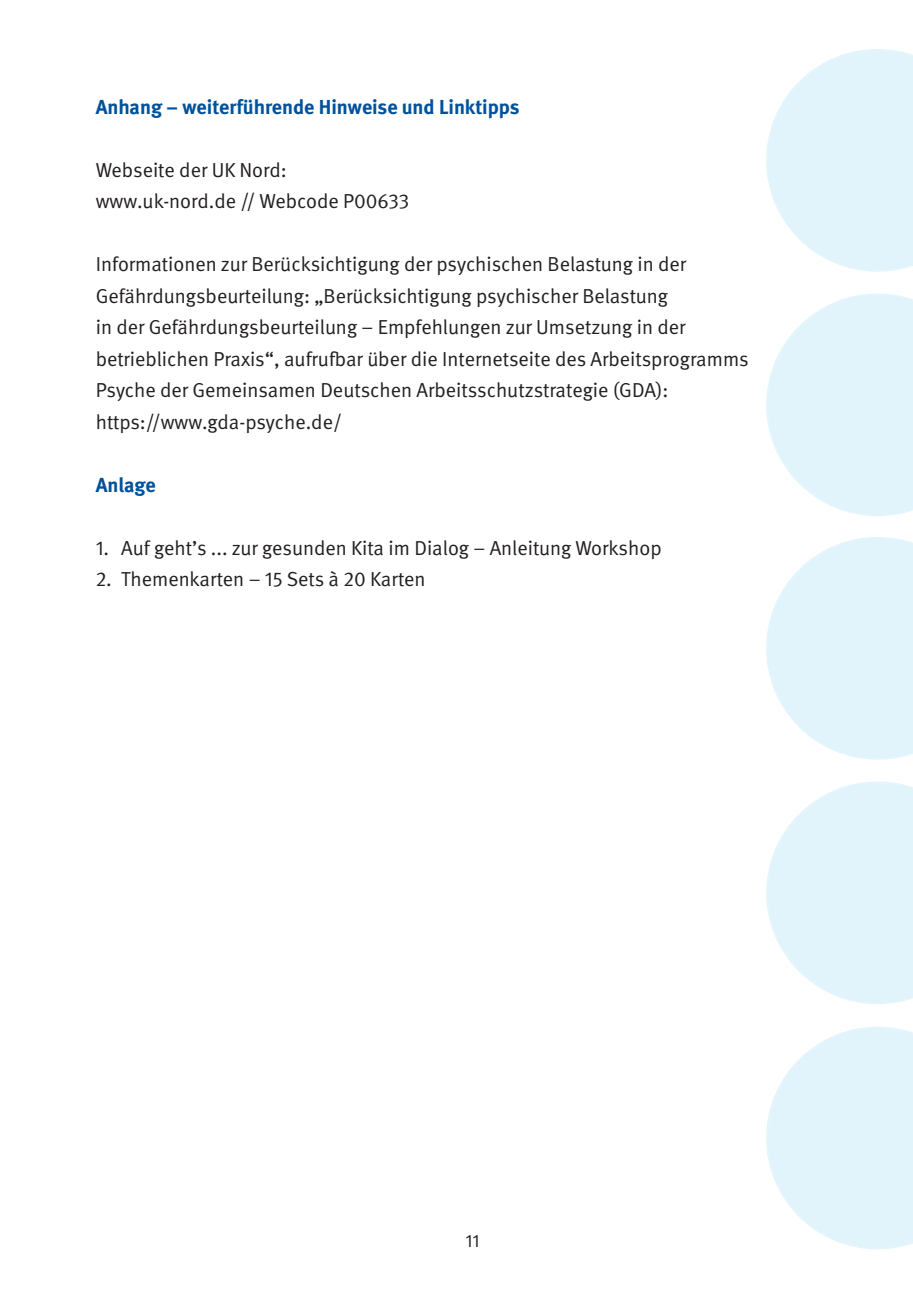
<style>
.page{position:relative;width:913px;height:1308px;background:#fff}
.page>*{position:absolute;margin:0;border:0;box-sizing:border-box;transform-origin:0 0}
.t1{font:20.25px/31.5px "DGUV Meta";color:#231f20}
.t2{font:700 20.25px "DGUV Meta";color:#01519b}
.t3{font:18px "DGUV Meta";color:#231f20}
</style>
<div class="page">
<svg style="left:766px;top:49px;width:146px;height:223px"></svg>
<svg style="left:766px;top:293px;width:146px;height:223px"></svg>
<svg style="left:766px;top:537px;width:146px;height:222px"></svg>
<svg style="left:766px;top:781px;width:146px;height:223px"></svg>
<svg style="left:766px;top:1027px;width:146px;height:222px"></svg>
<p class="t2" style="left:96px;top:99px;width:425px">Anhang – weiterführende Hinweise und Linktipps</p>
<p class="t1" style="left:96px;top:155px;width:315px">Webseite der UK Nord: www.uk-nord.de // Webcode P00633</p>
<p class="t1" style="left:96px;top:250px;width:591px">Informationen zur Berücksichtigung der psychischen Belastung in der<br>Gefährdungsbeurteilung: „Berücksichtigung psychischer Belastung</p>
<p class="t1" style="left:96px;top:313px;width:591px">in der Gefährdungsbeurteilung – Empfehlungen zur Umsetzung in der</p>
<p class="t1" style="left:96px;top:344px;width:654px">betrieblichen Praxis“, aufrufbar über die Internetseite des Arbeitsprogramms<br>Psyche der Gemeinsamen Deutschen Arbeitsschutzstrategie (GDA): https://www.gda-psyche.de/</p>
<p class="t2" style="left:96px;top:477px;width:61px">Anlage</p>
<p class="t1" style="left:96px;top:533px;width:567px">1. Auf geht’s ... zur gesunden Kita im Dialog – Anleitung Workshop</p>
<p class="t1" style="left:96px;top:565px;width:331px">2. Themenkarten – 15 Sets à 20 Karten</p>
<p class="t3" style="left:465px;top:1234px;width:15px">11</p>
</div>
